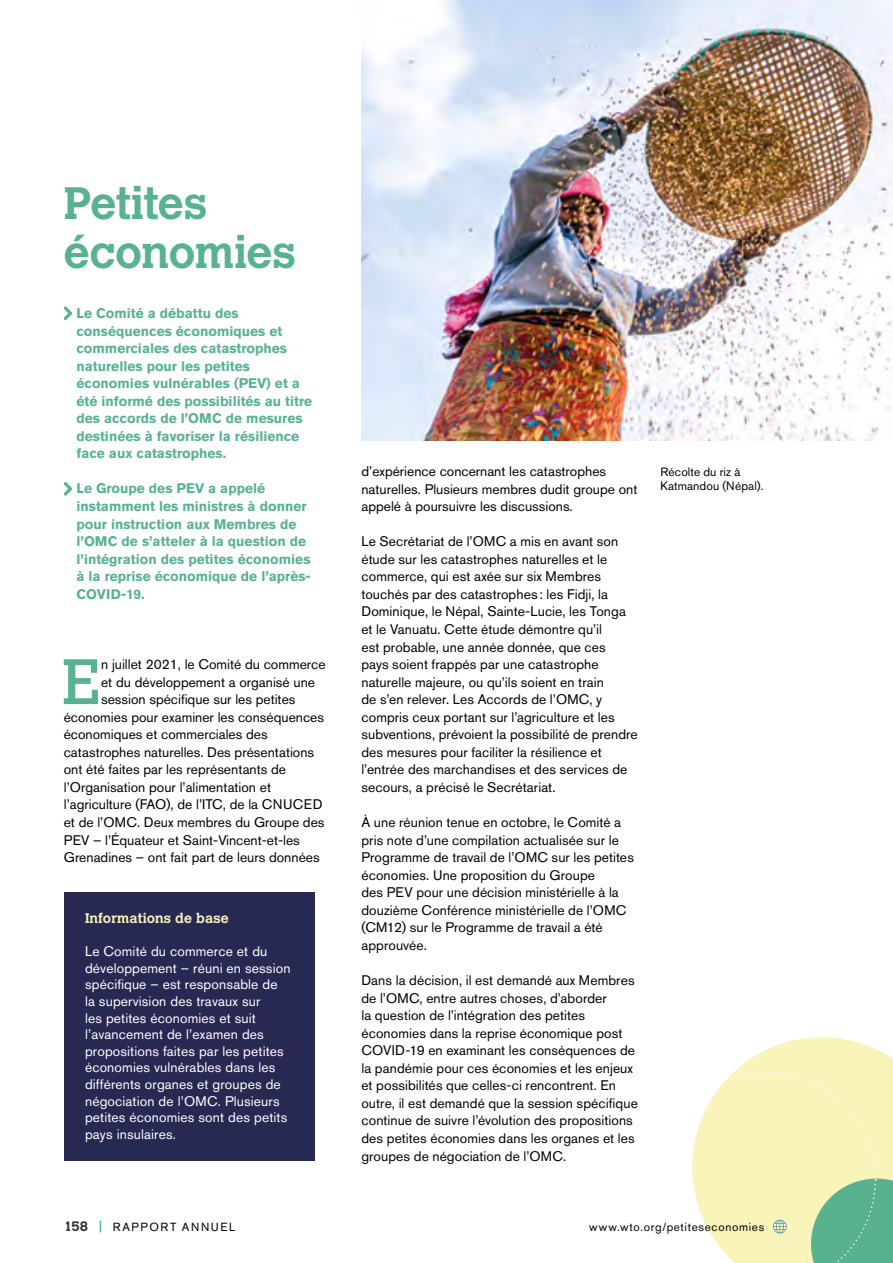
<style>
.page{position:relative;width:893px;height:1263px;background:#fff}
.page>*{position:absolute;margin:0;border:0;box-sizing:border-box;transform-origin:0 0}
.t1{font:63.6px "Calvert MT Std";color:#58b290}
.t2{font:700 45px/49.5px "Calvert MT Std";letter-spacing:-.015em;color:#58b290}
.t3{font:13.8px/17.5px "Akzidenz Grotesk Pro";letter-spacing:.005em;color:#000}
.t4{font:700 13.8px/17.5px "Akzidenz Grotesk Pro";color:#58b290}
.t5{font:13.8px/16.6px "Akzidenz Grotesk Pro";letter-spacing:.01em;color:#fff}
.t6{font:700 13.8px "Calvert MT Std";letter-spacing:.01em;color:#f8f4ba}
.t7{font:700 13.5px "Calvert MT Std";color:#333332}
.t8{font:12px/14.4px "Akzidenz Grotesk Pro";letter-spacing:.01em;color:#000}
.t9{font:11.7px "Akzidenz Grotesk Pro";letter-spacing:.065em;color:#000}
.t10{font:11.7px "Akzidenz Grotesk Pro";letter-spacing:.135em;color:#000}
</style>
<div class="page">
<img style="left:361px;top:0;width:532px;height:441px">
<div style="left:64px;top:892px;width:251px;height:268px;background:#282953"></div>
<svg style="left:735px;top:1037px;width:158px;height:34px;fill:#f8f4ba"></svg>
<svg style="left:64px;top:306px;width:8px;height:14px"></svg>
<svg style="left:64px;top:482px;width:8px;height:14px"></svg>
<svg style="left:692px;top:1071px;width:201px;height:192px;background:#dfeab8"></svg>
<svg style="left:100px;top:1220px;width:1px;height:12px"></svg>
<h2 class="t2" style="left:64px;top:178px;width:234px">Petites économies</h2>
<p class="t4" style="left:77px;top:304px;width:237px">Le Comité a débattu des conséquences économiques et commerciales des catastrophes naturelles pour les petites économies vulnérables (PEV) et a été informé des possibilités au titre des accords de l’OMC de mesures destinées à favoriser la résilience face aux catastrophes.</p>
<p class="t4" style="left:77px;top:480px;width:236px">Le Groupe des PEV a appelé instamment les ministres à donner pour instruction aux Membres de l’OMC de s’atteler à la question de l’intégration des petites économies à la reprise économique de l’après-<br>COVID-19.</p>
<h1 class="t1" style="left:61px;top:645px;width:41px">E</h1>
<p class="t3" style="left:101px;top:655px;width:226px">n juillet 2021, le Comité du commerce</p>
<p class="t3" style="left:101px;top:673px;width:215px">et du développement a organisé une</p>
<p class="t3" style="left:101px;top:690px;width:196px">session spécifique sur les petites</p>
<p class="t3" style="left:64px;top:708px;width:262px">économies pour examiner les conséquences</p>
<p class="t3" style="left:64px;top:725px;width:205px">économiques et commerciales des</p>
<p class="t3" style="left:64px;top:743px;width:252px">catastrophes naturelles. Des présentations</p>
<p class="t3" style="left:64px;top:761px;width:224px">ont été faites par les représentants de</p>
<p class="t3" style="left:64px;top:778px;width:209px">l’Organisation pour l’alimentation et</p>
<p class="t3" style="left:64px;top:796px;width:260px">l’agriculture (FAO), de l’ITC, de la CNUCED</p>
<p class="t3" style="left:64px;top:813px;width:262px">et de l’OMC. Deux membres du Groupe des</p>
<p class="t3" style="left:64px;top:831px;width:238px">PEV – l’Équateur et Saint-Vincent-et-les</p>
<p class="t3" style="left:64px;top:848px;width:257px">Grenadines – ont fait part de leurs données</p>
<p class="t6" style="left:85px;top:909px;width:145px">Informations de base</p>
<p class="t5" style="left:85px;top:943px;width:207px">Le Comité du commerce et du développement – réuni en session spécifique – est responsable de la supervision des travaux sur<br>les petites économies et suit l’avancement de l’examen des propositions faites par les petites économies vulnérables dans les différents organes et groupes de négociation de l’OMC. Plusieurs petites économies sont des petits pays insulaires.</p>
<p class="t3" style="left:361px;top:462px;width:278px">d’expérience concernant les catastrophes naturelles. Plusieurs membres dudit groupe ont appelé à poursuivre les discussions.</p>
<p class="t3" style="left:361px;top:532px;width:278px">Le Secrétariat de l’OMC a mis en avant son étude sur les catastrophes naturelles et le commerce, qui est axée sur six Membres touchés par des catastrophes: les Fidji, la Dominique, le Népal, Sainte-Lucie, les Tonga et le Vanuatu. Cette étude démontre qu’il<br>est probable, une année donnée, que ces<br>pays soient frappés par une catastrophe naturelle majeure, ou qu’ils soient en train<br>de s’en relever. Les Accords de l’OMC, y compris ceux portant sur l’agriculture et les subventions, prévoient la possibilité de prendre des mesures pour faciliter la résilience et l’entrée des marchandises et des services de secours, a précisé le Secrétariat.</p>
<p class="t3" style="left:361px;top:813px;width:274px">À une réunion tenue en octobre, le Comité a pris note d’une compilation actualisée sur le Programme de travail de l’OMC sur les petites économies. Une proposition du Groupe<br>des PEV pour une décision ministérielle à la douzième Conférence ministérielle de l’OMC (CM12) sur le Programme de travail a été approuvée.</p>
<p class="t3" style="left:361px;top:971px;width:278px">Dans la décision, il est demandé aux Membres de l’OMC, entre autres choses, d’aborder<br>la question de l’intégration des petites économies dans la reprise économique post COVID-19 en examinant les conséquences de la pandémie pour ces économies et les enjeux et possibilités que celles-ci rencontrent. En outre, il est demandé que la session spécifique continue de suivre l’évolution des propositions des petites économies dans les organes et les groupes de négociation de l’OMC.</p>
<p class="t8" style="left:660px;top:464px;width:105px">Récolte du riz à<br>Katmandou (Népal).</p>
<p class="t7" style="left:64px;top:1217px;width:26px">158</p>
<p class="t10" style="left:113px;top:1219px;width:124px">RAPPORT ANNUEL</p>
<p class="t9" style="left:589px;top:1219px;width:177px">www.wto.org/petiteseconomies</p>
</div>
